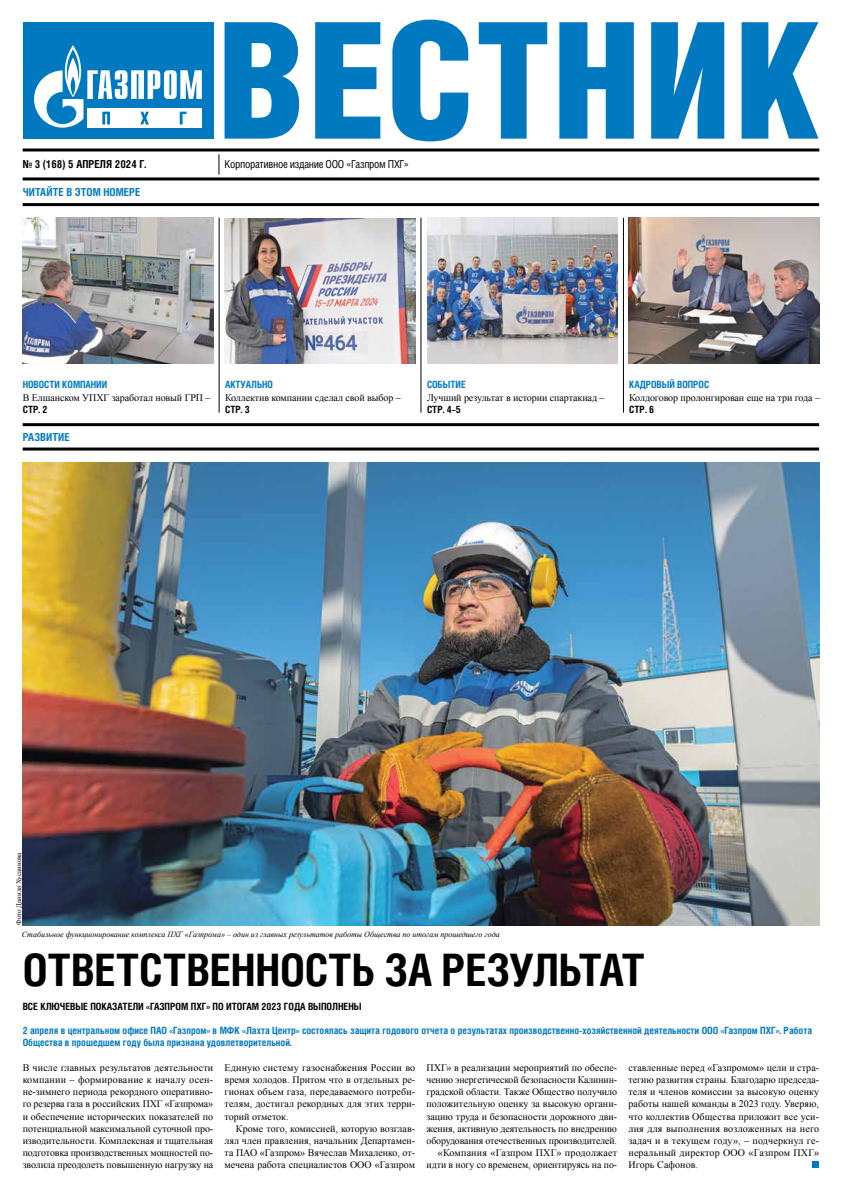
<style>
.page{position:relative;width:842px;height:1191px;background:#fff}
.page>*{position:absolute;margin:0;border:0;box-sizing:border-box;transform-origin:0 0}
.t1{font:700 44.8px "Helios Cond";letter-spacing:-.005em;color:#000}
.t2{font:condensed 11px "Helios";letter-spacing:-.03em;color:#000}
.t3{font:700 condensed 11px "Helios";letter-spacing:.005em;color:#0079c1}
.t4{font:700 condensed 11px "Helios C Cn";color:#000}
.t5{font:10px/12.2px "Times New Roman";letter-spacing:-.005em;color:#000;text-align:justify}
.t6{font:700 10px/12.2px "Helios Cond";color:#0079c1}
.t7{font:700 10px "Helios Cond";color:#000}
.t8{font:700 condensed 10px "Helios";color:#0079c1}
.t9{font:700 condensed 10px "Helios";color:#000}
.t10{font:italic 8px "Times New Roman";color:#000}
.t11{font:7px "Times New Roman";color:#000}
</style>
<div class="page">
<svg style="left:219px;top:154px;width:1px;height:21px"></svg>
<hr style="left:23px;top:177px;width:796px;height:3px;background:#000">
<hr style="left:23px;top:148px;width:796px;height:3px;background:#000">
<hr style="left:23px;top:203px;width:796px;height:3px;background:#000">
<div style="left:23px;top:22px;width:190px;height:117px;background:#0079c1"></div>
<svg style="left:34px;top:45px;width:168px;height:83px"></svg>
<svg style="left:225px;top:22px;width:74px;height:117px"></svg>
<svg style="left:315px;top:22px;width:65px;height:117px"></svg>
<svg style="left:392px;top:20px;width:76px;height:121px"></svg>
<svg style="left:479px;top:22px;width:68px;height:117px"></svg>
<svg style="left:559px;top:22px;width:75px;height:117px"></svg>
<svg style="left:651px;top:22px;width:73px;height:117px"></svg>
<svg style="left:742px;top:22px;width:76px;height:117px"></svg>
<hr style="left:23px;top:423px;width:796px;height:3px;background:#000">
<hr style="left:23px;top:447px;width:796px;height:3px;background:#000">
<hr style="left:623px;top:218px;width:1px;height:194px;background:#000">
<hr style="left:421px;top:218px;width:1px;height:194px;background:#000">
<hr style="left:219px;top:218px;width:1px;height:194px;background:#000">
<img style="left:225px;top:218px;width:190px;height:145px">
<img style="left:23px;top:218px;width:190px;height:145px">
<img style="left:629px;top:218px;width:190px;height:145px">
<img style="left:427px;top:217px;width:190px;height:146px">
<img style="left:23px;top:462px;width:796px;height:463px">
<div style="left:812px;top:1161px;width:7px;height:7px;background:#0079c1"></div>
<p class="t4" style="left:23px;top:158px;width:125px">№ 3 (168) 5 АПРЕЛЯ 2024 Г.</p>
<p class="t2" style="left:225px;top:158px;width:186px">Корпоративное издание ООО «Газпром ПХГ»</p>
<p class="t3" style="left:23px;top:185px;width:119px">ЧИТАЙТЕ В ЭТОМ НОМЕРЕ</p>
<p class="t8" style="left:23px;top:379px;width:86px">НОВОСТИ КОМПАНИИ</p>
<p class="t5" style="left:23px;top:391px;width:189px">В Елшанском УПХГ заработал новый ГРП –</p>
<p class="t9" style="left:23px;top:403px;width:26px">СТР. 2</p>
<p class="t3" style="left:23px;top:430px;width:48px">РАЗВИТИЕ</p>
<p class="t8" style="left:225px;top:379px;width:50px">АКТУАЛЬНО</p>
<p class="t5" style="left:225px;top:391px;width:177px">Коллектив компании сделал свой выбор –</p>
<p class="t9" style="left:225px;top:403px;width:26px">СТР. 3</p>
<p class="t8" style="left:427px;top:379px;width:40px">СОБЫТИЕ</p>
<p class="t5" style="left:427px;top:391px;width:179px">Лучший результат в истории спартакиад –</p>
<p class="t9" style="left:427px;top:403px;width:35px">СТР. 4–5</p>
<p class="t8" style="left:629px;top:379px;width:82px">КАДРОВЫЙ ВОПРОС</p>
<p class="t5" style="left:629px;top:391px;width:192px">Колдоговор пролонгирован еще на три года –</p>
<p class="t9" style="left:629px;top:403px;width:26px">СТР. 6</p>
<p class="t11" style="left:14px;top:925px;width:74px;rotate:-90deg">Фото Данила Хусаинова</p>
<p class="t10" style="left:22px;top:928px;width:479px">Стабильное функционирование комплекса ПХГ «Газпрома» – один из главных результатов работы Общества по итогам прошедшего года</p>
<h1 class="t1" style="left:23px;top:939px;width:623px">ОТВЕТСТВЕННОСТЬ ЗА РЕЗУЛЬТАТ</h1>
<p class="t7" style="left:23px;top:999px;width:340px">ВСЕ КЛЮЧЕВЫЕ ПОКАЗАТЕЛИ «ГАЗПРОМ ПХГ» ПО ИТОГАМ 2023 ГОДА ВЫПОЛНЕНЫ</p>
<p class="t6" style="left:23px;top:1024px;width:791px">2 апреля в центральном офисе ПАО «Газпром» в МФК «Лахта Центр» состоялась защита годового отчета о результатах производственно-хозяйственной деятельности ООО «Газпром ПХГ». Работа<br>Общества в прошедшем году была признана удовлетворительной.</p>
<p class="t5" style="left:23px;top:1061px;width:192px">В числе главных результатов деятельности компании – формирование к началу осен&shy;не-зимнего периода рекордного оперативно&shy;го резерва газа в российских ПХГ «Газпрома» и обеспечение исторических показателей по потенциальной максимальной суточной про&shy;изводительности. Комплексная и тщательная подготовка производственных мощностей по&shy;зволила преодолеть повышенную нагрузку на</p>
<p class="t5" style="left:225px;top:1061px;width:192px">Единую систему газоснабжения России во время холодов. Притом что в отдельных ре&shy;гионах объем газа, передаваемого потреби&shy;телям, достигал рекордных для этих терри&shy;торий отметок.</p>
<p class="t5" style="left:427px;top:1061px;width:192px;text-align:right">ПХГ» в реализации мероприятий по обеспе&shy;чению энергетической безопасности Калинин&shy;градской области. Также Общество получило положительную оценку за высокую органи&shy;зацию труда и безопасности дорожного дви&shy;жения, активную деятельность по внедрению оборудования отечественных производителей. «Компания «Газпром ПХГ» продолжает идти в ногу со временем, ориентируясь на по-</p>
<p class="t5" style="left:628px;top:1061px;width:192px">ставленные перед «Газпромом» цели и стра&shy;тегию развития страны. Благодарю председа&shy;теля и членов комиссии за высокую оценку работы нашей команды в 2023 году. Уверяю, что коллектив Общества приложит все уси&shy;лия для выполнения возложенных на него задач и в текущем году», – подчеркнул ге&shy;неральный директор ООО «Газпром ПХГ» Игорь Сафонов.</p>
<p class="t5" style="left:225px;top:1122px;width:192px;text-indent:11px">Кроме того, комиссией, которую возглав&shy;лял член правления, начальник Департамен&shy;та ПАО «Газпром» Вячеслав Михаленко, от&shy;мечена работа специалистов ООО «Газпром</p>
</div>
